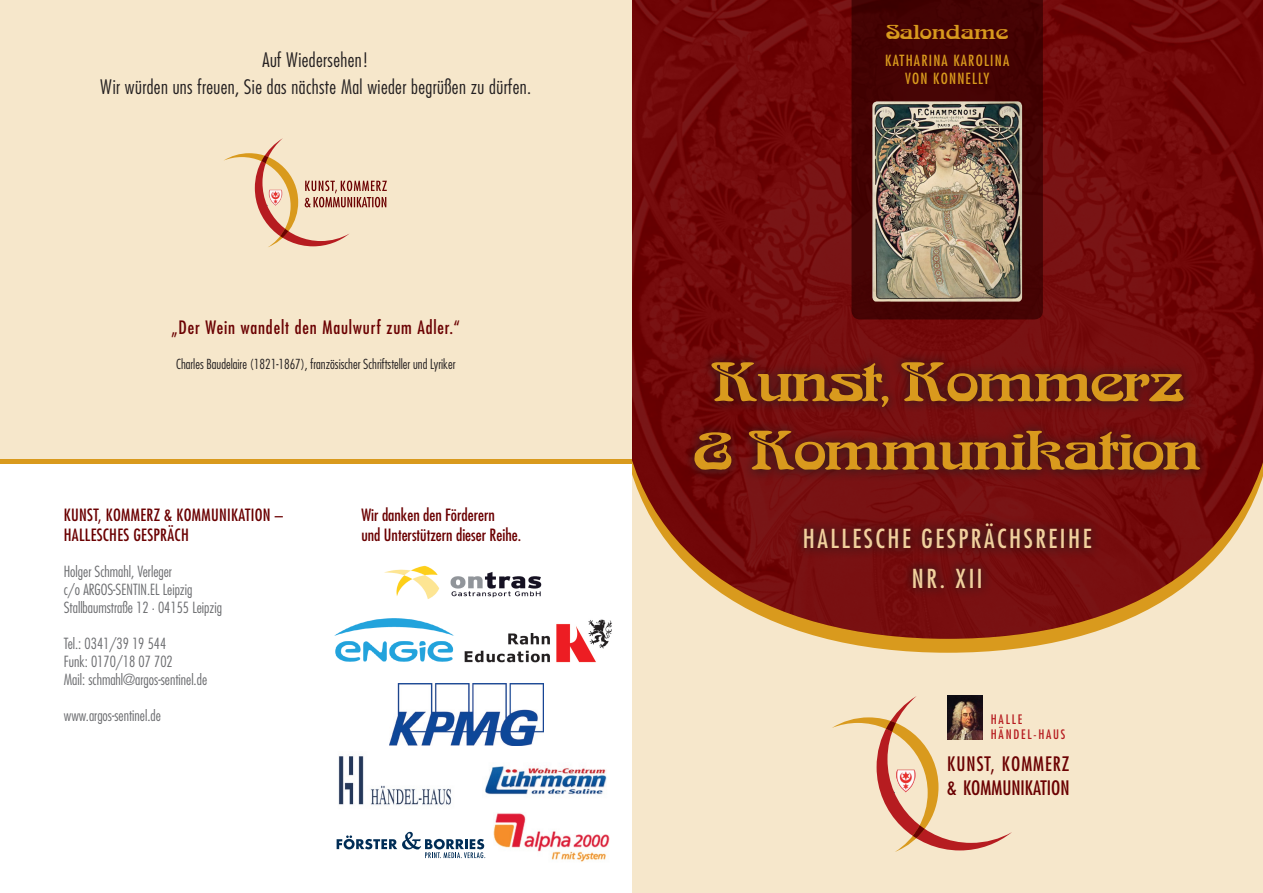
<style>
.page{position:relative;width:1263px;height:893px;background:#fff}
.page>*{position:absolute;margin:0;border:0;box-sizing:border-box;transform-origin:0 0}
.t1{font:57px/68.4px "Medusa";letter-spacing:-.06em;color:#d99a1d}
.t2{font:condensed 25.5px/39.2px "Futura";letter-spacing:.1em;color:#f1d09d;text-align:center}
.t3{font:21px "Medusa";letter-spacing:-.03em;color:#d99a1d}
.t4{font:300 condensed 19.5px/27px "Futura";letter-spacing:.02em;color:#231f20;text-align:center}
.t5{font:condensed 19.5px/23.4px "Futura";color:#6b0102}
.t6{font:condensed 18px "Futura";letter-spacing:.05em;color:#6b0102}
.t7{font:condensed 16.5px/19.8px "Futura";color:#6b0102}
.t8{font:condensed 16.5px/19.8px "Futura";letter-spacing:.02em;color:#6b0102}
.t9{font:300 condensed 15px/18px "Futura";color:#6c6d70}
.t10{font:condensed 15px/18px "Futura";letter-spacing:.08em;color:#d99a1d;text-align:center}
.t11{font:300 condensed 13.5px "Futura";color:#231f20}
.t12{font:condensed 12.75px/15.3px "Futura";letter-spacing:.14em;color:#b61c20}
</style>
<div class="page">
<div style="left:631px;top:0;width:632px;height:893px;background:#f6e7cb"></div>
<svg style="left:631px;top:639px;width:438px;height:14px"></svg>
<img style="left:631px;top:0;width:632px;height:639px">
<svg style="left:832px;top:696px;width:180px;height:156px"></svg>
<div style="left:851px;top:0;width:192px;height:319px;background:#450303"></div>
<img style="left:872px;top:101px;width:150px;height:201px">
<div style="left:683px;top:350px;width:528px;height:131px;background:#231f20;opacity:.75"></div>
<div style="left:0;top:0;width:631px;height:461px;background:#f6e7cb"></div>
<div style="left:0;top:459px;width:631px;height:5px;background:#d99a1d"></div>
<svg style="left:337px;top:832px;width:148px;height:26px"></svg>
<svg style="left:224px;top:138px;width:163px;height:109px"></svg>
<img style="left:494px;top:813px;width:116px;height:49px">
<img style="left:384px;top:565px;width:158px;height:34px">
<img style="left:334px;top:618px;width:120px;height:44px">
<img style="left:390px;top:683px;width:153px;height:62px">
<img style="left:485px;top:766px;width:122px;height:29px">
<img style="left:338px;top:756px;width:114px;height:49px">
<img style="left:464px;top:619px;width:148px;height:44px">
<div style="left:793px;top:512px;width:309px;height:87px;background:#231f20;opacity:.75"></div>
<h3 class="t4" style="left:100px;top:46px;width:432px">Auf Wiedersehen!<br>Wir würden uns freuen, Sie das nächste Mal wieder begrüßen zu dürfen.</h3>
<p class="t6" style="left:171px;top:316px;width:290px">„Der Wein wandelt den Maulwurf zum Adler.“</p>
<p class="t11" style="left:176px;top:356px;width:281px">Charles Baudelaire (1821-1867), französischer Schriftsteller und Lyriker</p>
<p class="t8" style="left:64px;top:505px;width:221px">KUNST, KOMMERZ &amp; KOMMUNIKATION –<br>HALLESCHES GESPRÄCH</p>
<p class="t9" style="left:64px;top:562px;width:160px">Holger Schmahl, Verleger<br>c/o ARGOS-SENTIN.EL Leipzig<br>Stallbaumstraße 12 · 04155 Leipzig</p>
<p class="t9" style="left:64px;top:634px;width:145px">Tel.: 0341/39 19 544<br>Funk: 0170/18 07 702<br>Mail: schmahl@argos-sentinel.de</p>
<p class="t9" style="left:64px;top:706px;width:99px">www.argos-sentinel.de</p>
<p class="t7" style="left:361px;top:505px;width:161px">Wir danken den Förderern<br>und Unterstützern dieser Reihe.</p>
<h3 class="t3" style="left:886px;top:22px;width:124px">Salondame</h3>
<p class="t10" style="left:885px;top:51px;width:126px">KATHARINA KAROLINA<br>VON KONNELLY</p>
<h1 class="t1" style="left:692px;top:348px;width:511px">Kunst, Kommerz &amp; Kommunikation</h1>
<h2 class="t2" style="left:803px;top:519px;width:290px">HALLESCHE GESPRÄCHSREIHE<br>NR. XII</h2>
<p class="t12" style="left:991px;top:711px;width:76px">HALLE<br>HÄNDEL-HAUS</p>
<h3 class="t5" style="left:947px;top:752px;width:124px">KUNST, KOMMERZ &amp; KOMMUNIKATION</h3>
</div>
